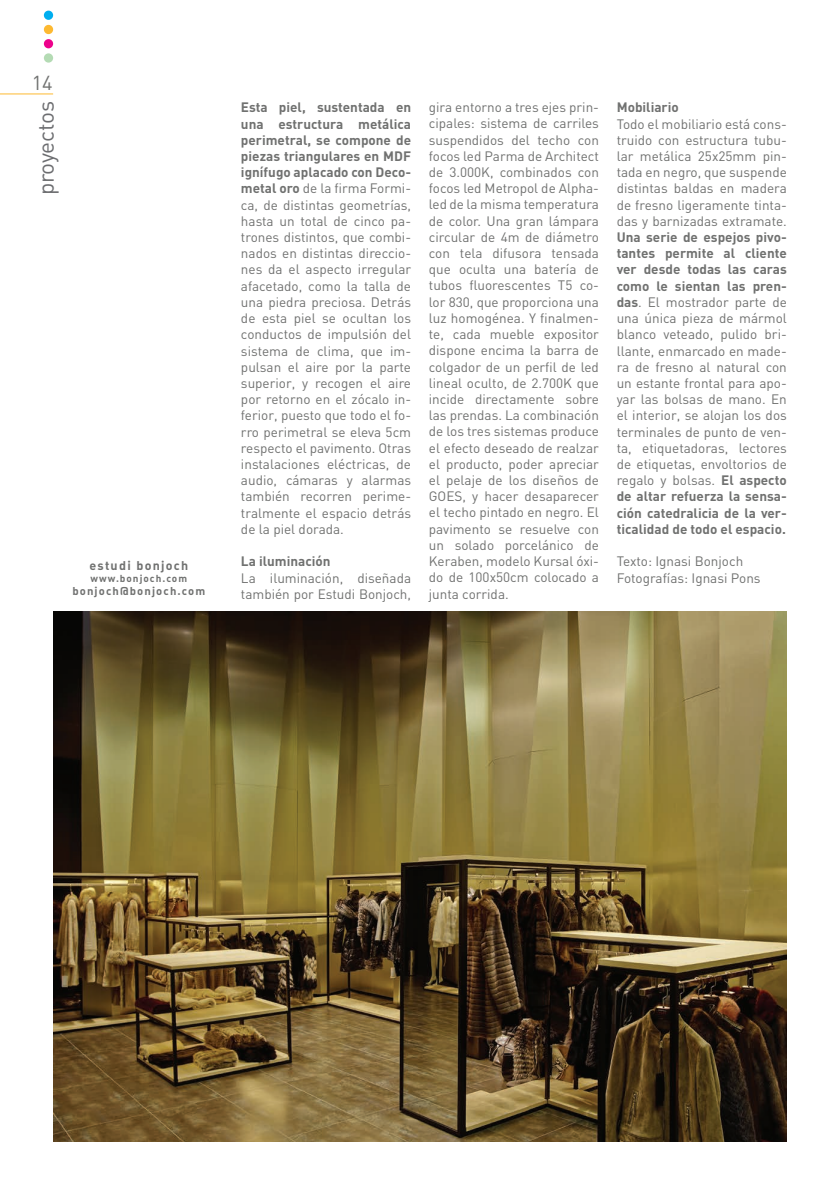
<style>
.page{position:relative;width:840px;height:1195px;background:#fff}
.page>*{position:absolute;margin:0;border:0;box-sizing:border-box;transform-origin:0 0}
.t1{font:22.5px "DIN";letter-spacing:-.015em;color:#6c6d70}
.t2{font:20px "DIN";color:#707170}
.t3{font:13.5px/16.2px "DIN";color:#707170}
.t4{font:12.5px "DIN Bold Alternate";letter-spacing:.1em;color:#707170}
.t5{font:11.25px "DIN Bold Alternate";letter-spacing:.1em;color:#707170}
.t6{font:10px "DIN Bold Alternate";letter-spacing:.1em;color:#707170}
.s1{font-weight:700}
</style>
<div class="page">
<div style="left:44px;top:11px;width:9px;height:9px;background:#00aeef;border-radius:50%"></div>
<div style="left:44px;top:25px;width:9px;height:9px;background:#fdb931;border-radius:50%"></div>
<div style="left:44px;top:39px;width:9px;height:9px;background:#ed028c;border-radius:50%"></div>
<div style="left:44px;top:53px;width:9px;height:10px;background:#b4dbb4;border-radius:50%"></div>
<hr style="left:0;top:94px;width:53px;height:1px;background:#fdb931">
<img style="left:53px;top:611px;width:734px;height:530px">
<p class="t2" style="left:32px;top:71px;width:22px">14</p>
<h1 class="t1" style="left:32px;top:195px;width:96px;rotate:-90deg">proyectos</h1>
<p class="t4" style="left:89px;top:557px;width:100px">estudi bonjoch</p>
<p class="t6" style="left:91px;top:571px;width:98px">www.bonjoch.com</p>
<p class="t5" style="left:72px;top:584px;width:134px">bonjoch@bonjoch.com</p>
<p class="t3" style="left:241px;top:99px;width:172px;text-align:justify"><span class="s1">Esta piel, sustentada en una estructura metálica perimetral, se compone de piezas triangulares en MDF ignífugo aplacado con Deco&shy;metal oro</span> de la firma Formi&shy;ca, de distintas geometrías, hasta un total de cinco pa&shy;trones distintos, que combi&shy;nados en distintas direccio&shy;nes da el aspecto irregular afacetado, como la talla de una piedra preciosa. Detrás de esta piel se ocultan los conductos de impulsión del sistema de clima, que im&shy;pulsan el aire por la parte superior, y recogen el aire por retorno en el zócalo in&shy;ferior, puesto que todo el fo&shy;rro perimetral se eleva 5cm respecto el pavimento. Otras instalaciones eléctricas, de audio, cámaras y alarmas también recorren perime&shy;tralmente el espacio detrás de la piel dorada.</p>
<p class="t3" style="left:241px;top:553px;width:172px"><span class="s1">La iluminación<br></span>La iluminación, diseñada también por Estudi Bonjoch,</p>
<p class="t3" style="left:429px;top:99px;width:172px;text-align:justify">gira entorno a tres ejes prin&shy;cipales: sistema de carriles suspendidos del techo con focos led Parma de Architect de 3.000K, combinados con focos led Metropol de Alpha&shy;led de la misma temperatura de color. Una gran lámpara circular de 4m de diámetro con tela difusora tensada que oculta una batería de tubos fluorescentes T5 co&shy;lor 830, que proporciona una luz homogénea. Y finalmen&shy;te, cada mueble expositor dispone encima la barra de colgador de un perfil de led lineal oculto, de 2.700K que incide directamente sobre las prendas. La combinación de los tres sistemas produce el efecto deseado de realzar el producto, poder apreciar el pelaje de los diseños de GOES, y hacer desaparecer el techo pintado en negro. El pavimento se resuelve con un solado porcelánico de Keraben, modelo Kursal óxi&shy;do de 100x50cm colocado a junta corrida.</p>
<p class="t3" style="left:617px;top:99px;width:172px"><span class="s1">Mobiliario<br></span>Todo el mobiliario está cons&shy;truido con estructura tubu&shy;lar metálica 25x25mm pin&shy;tada en negro, que suspende distintas baldas en madera de fresno ligeramente tinta&shy;das y barnizadas extramate.<br><span class="s1">Una serie de espejos pivo&shy;tantes permite al cliente ver desde todas las caras como le sientan las pren&shy;das</span>. El mostrador parte de una única pieza de mármol blanco veteado, pulido bri&shy;llante, enmarcado en made&shy;ra de fresno al natural con un estante frontal para apo&shy;yar las bolsas de mano. En el interior, se alojan los dos terminales de punto de ven&shy;ta, etiquetadoras, lectores de etiquetas, envoltorios de regalo y bolsas. <span class="s1">El aspecto de altar refuerza la sensa&shy;ción catedralicia de la ver&shy;ticalidad de todo el espacio.</span></p>
<p class="t3" style="left:617px;top:553px;width:145px">Texto: Ignasi Bonjoch<br>Fotografías: Ignasi Pons</p>
</div>
